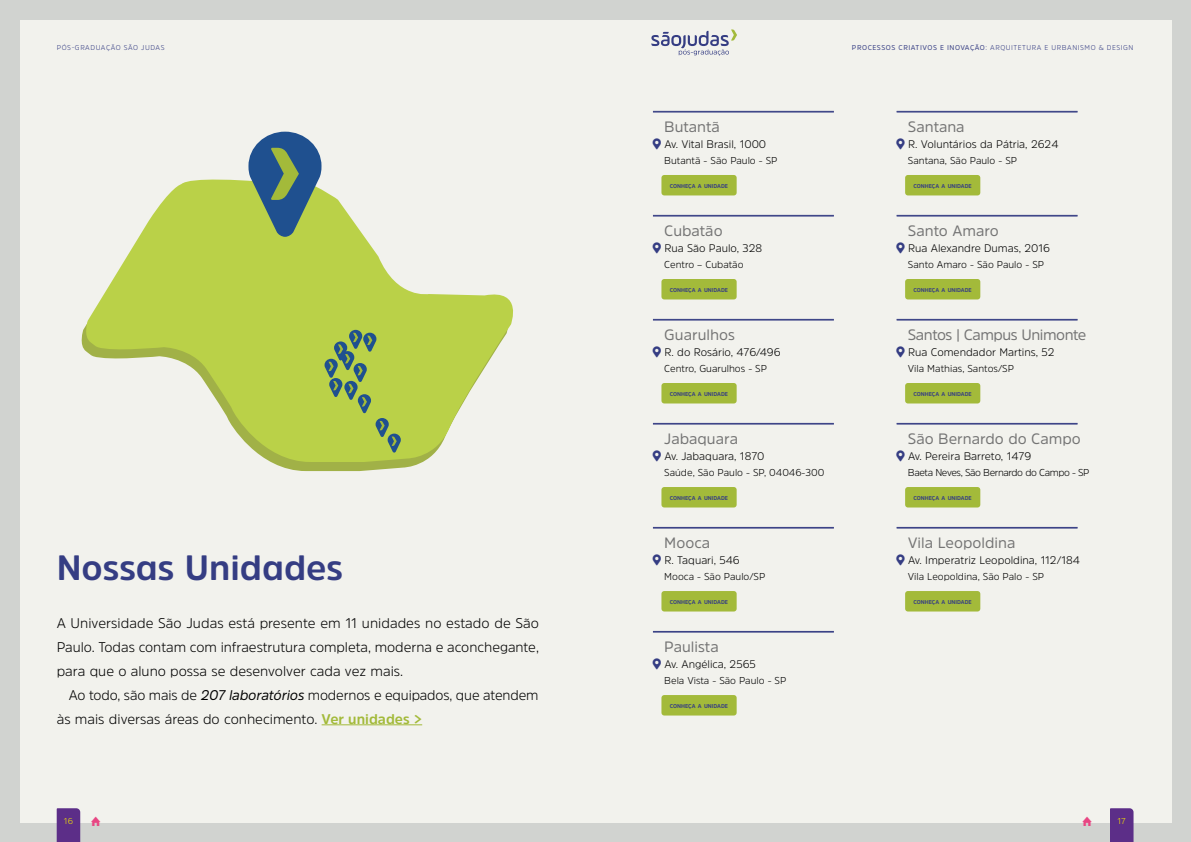
<style>
.page{position:relative;width:1191px;height:842px;background:#d1d3d0}
.page>*{position:absolute;margin:0;border:0;box-sizing:border-box;transform-origin:0 0}
.t1{font:700 35px "Amsi Pro";color:#353d83}
.t2{font:15px "Amsi Pro";color:#747474}
.t3{font:15px "Amsi Pro";letter-spacing:-.03em;color:#747474}
.t4{font:300 14px/24px "Amsi Pro";letter-spacing:-.005em;color:#000;text-align:justify}
.t5{font:300 11px "Amsi Pro";color:#000}
.t6{font:300 10px "Amsi Pro";color:#000}
.t7{font:300 10px "Amsi Pro";letter-spacing:-.04em;color:#000}
.t8{font:300 8.5px "Amsi Pro";color:#f4e501}
.t9{font:300 7px "Amsi Pro";letter-spacing:.08em;color:#353d83}
.t10{font:700 5.6px "Amsi Pro";color:#353d83}
.s1{font-weight:400}
.s2{font-weight:400;font-style:italic}
.s3{font-weight:700;color:#a3ba3a}
</style>
<div class="page">
<div style="left:20px;top:20px;width:1151px;height:802px;background:#f2f2ed"></div>
<svg style="left:57px;top:808px;width:23px;height:34px"></svg>
<svg style="left:1110px;top:808px;width:23px;height:34px"></svg>
<svg style="left:651px;top:29px;width:86px;height:27px"></svg>
<hr style="left:322px;top:724px;width:100px;height:1px;background:#a3ba3a">
<svg style="left:81px;top:331px;width:342px;height:140px"></svg>
<svg style="left:83px;top:179px;width:430px;height:283px;fill:#bad148"></svg>
<svg style="left:248px;top:132px;width:73px;height:105px;background:#62867c"></svg>
<svg style="left:324px;top:330px;width:77px;height:123px;background:#9fba53"></svg>
<hr style="left:653px;top:111px;width:181px;height:1px;background:#353d83">
<hr style="left:653px;top:112px;width:181px;height:1px;background:#353d83">
<div style="left:661px;top:175px;width:75px;height:20px;background:#a3ba3a;border-radius:3px"></div>
<hr style="left:653px;top:215px;width:181px;height:1px;background:#353d83">
<hr style="left:653px;top:216px;width:181px;height:1px;background:#353d83">
<div style="left:661px;top:279px;width:75px;height:20px;background:#a3ba3a;border-radius:3px"></div>
<hr style="left:653px;top:319px;width:181px;height:1px;background:#353d83">
<hr style="left:653px;top:320px;width:181px;height:1px;background:#353d83">
<div style="left:661px;top:383px;width:75px;height:20px;background:#a3ba3a;border-radius:3px"></div>
<hr style="left:653px;top:423px;width:181px;height:1px;background:#353d83">
<hr style="left:653px;top:424px;width:181px;height:1px;background:#353d83">
<div style="left:661px;top:487px;width:75px;height:20px;background:#a3ba3a;border-radius:3px"></div>
<hr style="left:653px;top:527px;width:181px;height:1px;background:#353d83">
<hr style="left:653px;top:528px;width:181px;height:1px;background:#353d83">
<div style="left:661px;top:591px;width:75px;height:20px;background:#a3ba3a;border-radius:3px"></div>
<hr style="left:653px;top:631px;width:181px;height:1px;background:#353d83">
<hr style="left:653px;top:632px;width:181px;height:1px;background:#353d83">
<div style="left:661px;top:695px;width:75px;height:20px;background:#a3ba3a;border-radius:3px"></div>
<hr style="left:896px;top:111px;width:181px;height:1px;background:#353d83">
<hr style="left:896px;top:112px;width:181px;height:1px;background:#353d83">
<div style="left:905px;top:175px;width:75px;height:20px;background:#a3ba3a;border-radius:3px"></div>
<hr style="left:896px;top:215px;width:181px;height:1px;background:#353d83">
<hr style="left:896px;top:216px;width:181px;height:1px;background:#353d83">
<div style="left:905px;top:279px;width:75px;height:20px;background:#a3ba3a;border-radius:3px"></div>
<hr style="left:896px;top:319px;width:181px;height:1px;background:#353d83">
<hr style="left:896px;top:320px;width:181px;height:1px;background:#353d83">
<div style="left:905px;top:383px;width:75px;height:20px;background:#a3ba3a;border-radius:3px"></div>
<hr style="left:896px;top:423px;width:181px;height:1px;background:#353d83">
<hr style="left:896px;top:424px;width:181px;height:1px;background:#353d83">
<div style="left:905px;top:487px;width:75px;height:20px;background:#a3ba3a;border-radius:3px"></div>
<hr style="left:896px;top:527px;width:181px;height:1px;background:#353d83">
<hr style="left:896px;top:528px;width:181px;height:1px;background:#353d83">
<div style="left:905px;top:591px;width:75px;height:20px;background:#a3ba3a;border-radius:3px"></div>
<p class="t9" style="left:57px;top:42px;width:109px">PÓS-GRADUAÇÃO SÃO JUDAS</p>
<p class="t9" style="left:852px;top:42px;width:283px"><span class="s1">PROCESSOS CRIATIVOS E INOVAÇÃO</span>: ARQUITETURA E URBANISMO &amp; DESIGN</p>
<h1 class="t1" style="left:57px;top:544px;width:288px">Nossas Unidades</h1>
<p class="t4" style="left:57px;top:611px;width:484px">A Universidade São Judas está presente em 11 unidades no estado de São Paulo. Todas contam com infraestrutura completa, moderna e aconchegante, para que o aluno possa se desenvolver cada vez mais.</p>
<p class="t4" style="left:57px;top:683px;width:483px;text-indent:12px">Ao todo, são mais de <span class="s2">207 laboratórios</span> modernos e equipados, que atendem às mais diversas áreas do conhecimento. <span class="s3">Ver unidades &gt;</span></p>
<p class="t2" style="left:664px;top:116px;width:57px">Butantã</p>
<p class="t5" style="left:664px;top:137px;width:103px">Av. Vital Brasil, 1000</p>
<p class="t6" style="left:664px;top:154px;width:115px">Butantã - São Paulo - SP</p>
<p class="t10" style="left:670px;top:182px;width:60px">CONHEÇA A UNIDADE</p>
<p class="t2" style="left:664px;top:220px;width:60px">Cubatão</p>
<p class="t5" style="left:664px;top:241px;width:99px">Rua São Paulo, 328</p>
<p class="t6" style="left:664px;top:258px;width:81px">Centro – Cubatão</p>
<p class="t10" style="left:670px;top:286px;width:60px">CONHEÇA A UNIDADE</p>
<p class="t2" style="left:664px;top:324px;width:72px">Guarulhos</p>
<p class="t5" style="left:664px;top:345px;width:118px">R. do Rosário, 476/496</p>
<p class="t6" style="left:664px;top:362px;width:104px">Centro, Guarulhos - SP</p>
<p class="t10" style="left:670px;top:390px;width:60px">CONHEÇA A UNIDADE</p>
<p class="t2" style="left:664px;top:428px;width:75px">Jabaquara</p>
<p class="t5" style="left:664px;top:449px;width:101px">Av. Jabaquara, 1870</p>
<p class="t6" style="left:664px;top:466px;width:162px">Saúde, São Paulo - SP, 04046-300</p>
<p class="t10" style="left:670px;top:494px;width:60px">CONHEÇA A UNIDADE</p>
<p class="t2" style="left:664px;top:532px;width:47px">Mooca</p>
<p class="t5" style="left:664px;top:553px;width:77px">R. Taquari, 546</p>
<p class="t6" style="left:664px;top:570px;width:103px">Mooca - São Paulo/SP</p>
<p class="t10" style="left:670px;top:598px;width:60px">CONHEÇA A UNIDADE</p>
<p class="t2" style="left:664px;top:636px;width:56px">Paulista</p>
<p class="t5" style="left:664px;top:657px;width:93px">Av. Angélica, 2565</p>
<p class="t6" style="left:664px;top:674px;width:124px">Bela Vista - São Paulo - SP</p>
<p class="t10" style="left:670px;top:702px;width:60px">CONHEÇA A UNIDADE</p>
<p class="t2" style="left:908px;top:116px;width:58px">Santana</p>
<p class="t5" style="left:908px;top:137px;width:152px">R. Voluntários da Pátria, 2624</p>
<p class="t6" style="left:908px;top:154px;width:111px">Santana, São Paulo - SP</p>
<p class="t10" style="left:913px;top:182px;width:60px">CONHEÇA A UNIDADE</p>
<p class="t2" style="left:908px;top:220px;width:92px">Santo Amaro</p>
<p class="t5" style="left:908px;top:241px;width:143px">Rua Alexandre Dumas, 2016</p>
<p class="t6" style="left:908px;top:258px;width:138px">Santo Amaro - São Paulo - SP</p>
<p class="t10" style="left:913px;top:286px;width:60px">CONHEÇA A UNIDADE</p>
<p class="t3" style="left:908px;top:324px;width:180px">Santos | Campus Unimonte</p>
<p class="t5" style="left:908px;top:345px;width:148px">Rua Comendador Martins, 52</p>
<p class="t6" style="left:908px;top:362px;width:108px">Vila Mathias, Santos/SP</p>
<p class="t10" style="left:913px;top:390px;width:60px">CONHEÇA A UNIDADE</p>
<p class="t2" style="left:908px;top:428px;width:174px">São Bernardo do Campo</p>
<p class="t5" style="left:908px;top:449px;width:125px">Av. Pereira Barreto, 1479</p>
<p class="t7" style="left:908px;top:466px;width:183px">Baeta Neves, São Bernardo do Campo - SP</p>
<p class="t10" style="left:913px;top:494px;width:60px">CONHEÇA A UNIDADE</p>
<p class="t2" style="left:908px;top:532px;width:109px">Vila Leopoldina</p>
<p class="t5" style="left:908px;top:553px;width:173px">Av. Imperatriz Leopoldina, 112/184</p>
<p class="t6" style="left:908px;top:570px;width:138px">Vila Leopoldina, São Palo - SP</p>
<p class="t10" style="left:913px;top:598px;width:60px">CONHEÇA A UNIDADE</p>
<p class="t8" style="left:64px;top:815px;width:11px">16</p>
<p class="t8" style="left:1117px;top:815px;width:10px">17</p>
</div>
